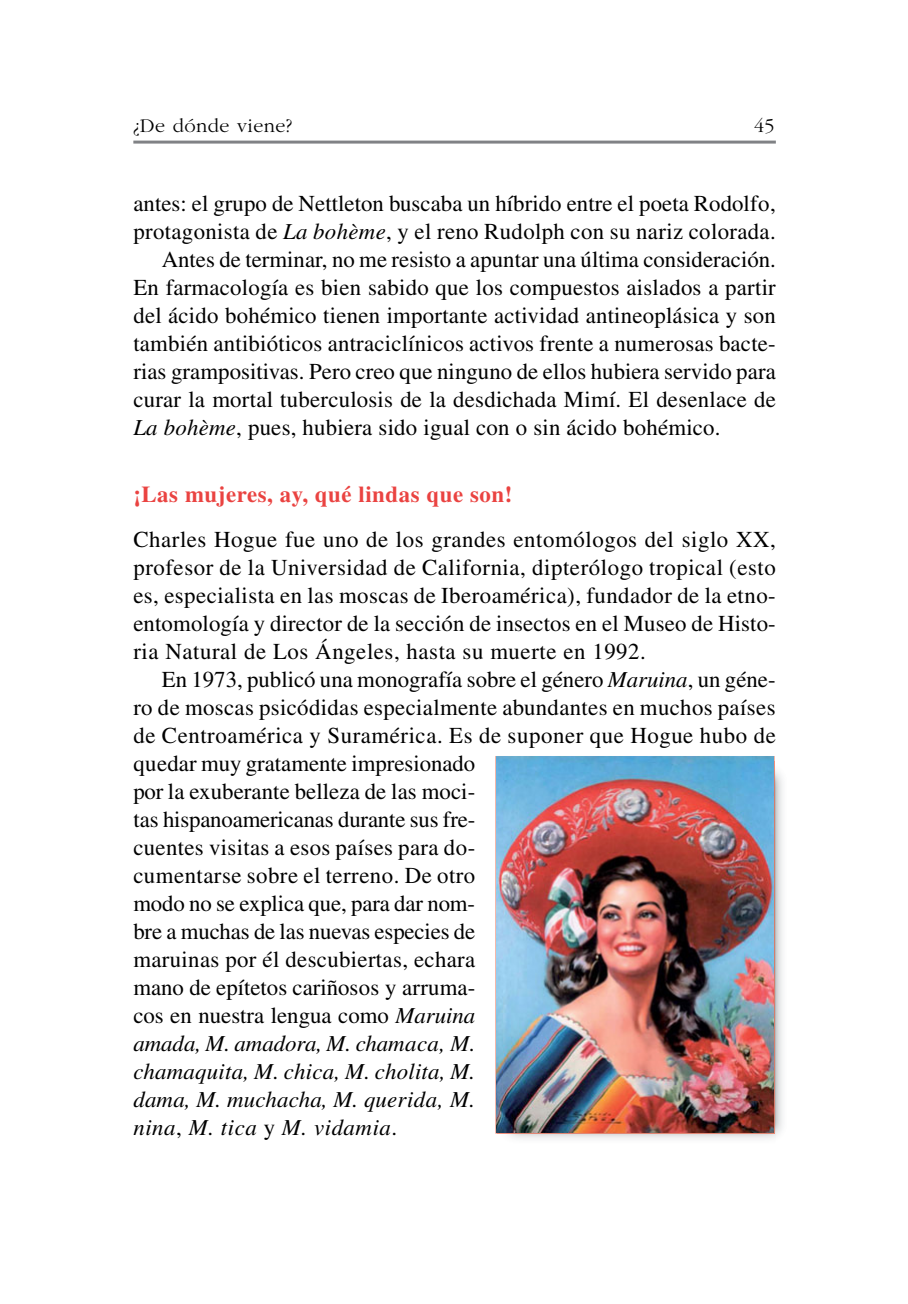
<style>
.page{position:relative;width:908px;height:1304px;background:#fff}
.page>*{position:absolute;margin:0;border:0;box-sizing:border-box;transform-origin:0 0}
.t1{font:22.8px/28px "Times";letter-spacing:.01em;color:#000;text-align:justify}
.t2{font:700 22.8px "Times";letter-spacing:.025em;color:#ea4341}
.t3{font:300 20px "Garamond";letter-spacing:.025em;color:#000}
.s1{font-style:italic}
</style>
<div class="page">
<hr style="left:133px;top:141px;width:642px;height:3px;background:#808285">
<img style="left:508px;top:762px;width:275px;height:377px">
<img style="left:496px;top:757px;width:277px;height:376px">
<p class="t3" style="left:133px;top:118px;width:160px">¿De dónde viene?</p>
<p class="t3" style="left:753px;top:118px;width:22px">45</p>
<p class="t1" style="left:133px;top:191px;width:643px">antes: el grupo de Nettleton buscaba un híbrido entre el poeta Rodolfo,</p>
<p class="t1" style="left:133px;top:219px;width:643px">protagonista de <span class="s1">La bohème</span>, y el reno Rudolph con su nariz colorada.</p>
<p class="t1" style="left:162px;top:247px;width:615px">Antes de terminar, no me resisto a apun tar una última consideración.</p>
<p class="t1" style="left:133px;top:275px;width:643px">En farmacología es bien sabido que los compuestos aislados a partir</p>
<p class="t1" style="left:133px;top:303px;width:643px">del ácido bohémico tienen importante actividad antineoplási ca y son</p>
<p class="t1" style="left:133px;top:331px;width:643px">también antibióticos antraciclí nicos activos frente a numerosas bacte-</p>
<p class="t1" style="left:133px;top:359px;width:643px">rias grampositivas. Pero creo que ninguno de ellos hubiera servido para</p>
<p class="t1" style="left:133px;top:387px;width:643px">curar la mortal tuberculosis de la desdichada Mimí. El desenlace de</p>
<p class="t1" style="left:133px;top:415px;width:588px"><span class="s1">La bohème</span>, pues, hubiera sido igual con o sin ácido bohémico.</p>
<p class="t2" style="left:133px;top:486px;width:380px">¡Las mujeres, ay, qué lindas que son!</p>
<p class="t1" style="left:133px;top:528px;width:643px">Charles Hogue fue uno de los grandes entomólogos del siglo XX, profesor de la Universidad de California, dipterólogo tropical (esto es, especialista en las moscas de Iberoamérica), fundador de la etno&shy;entomología y director de la sección de insectos en el Museo de Histo&shy;ria Natural de Los Ángeles, hasta su muerte en 1992.</p>
<p class="t1" style="left:133px;top:668px;width:643px;text-align:left;text-indent:28px">En 1973, publicó una monografía sobre el género <span class="s1">Maruina</span>, un géne - ro de moscas psicódidas especialmente abundantes en muchos paí ses de Centroamérica y Suramérica. Es de suponer que Hogue hubo de que dar muy gratamente impresio nado<br>por la exuberante belleza de las moci-<br>tas his panoamericanas durante sus fre -<br>cuentes visitas a esos países para do -<br>cumentarse sobre el terreno. De otro<br>modo no se explica que, para dar nom -<br>bre a muchas de las nuevas especies de<br>maruinas por él descubier tas, echara<br>mano de epítetos cariñosos y arruma-<br>cos en nuestra lengua como <span class="s1">Maruina<br>amada, M. amadora, M. cha maca, M.<br>chamaquita, M. chica, M. cholita, M.<br>dama, M. muchacha, M. que rida, M.<br>nina</span>, <span class="s1">M. tica</span> y <span class="s1">M. vidamia</span>.</p>
</div>
